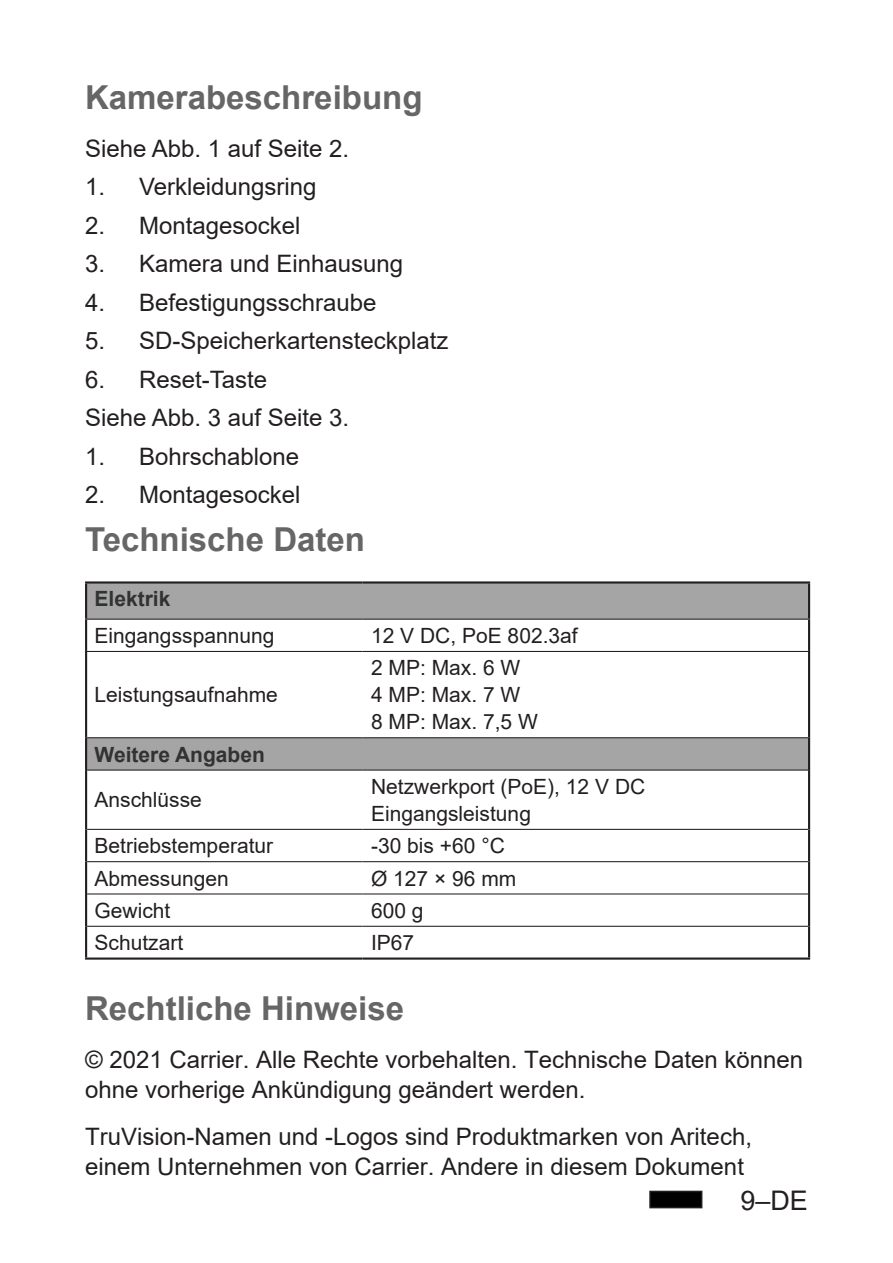
<style>
.page{position:relative;width:893px;height:1263px;background:#fff}
.page>*{position:absolute;margin:0;border:0;box-sizing:border-box;transform-origin:0 0}
.t1{font:700 33px "Arial";color:#666}
.t2{font:27px "Arial";color:#231f20}
.t3{font:24px/30px "Arial";color:#231f20}
.t4{font:21px/27px "Arial";color:#231f20}
.t5{font:700 21px "Arial";color:#313232}
</style>
<div class="page">
<div style="left:650px;top:1191px;width:52px;height:16px;background:#000"></div>
<div style="left:649px;top:1191px;width:53px;height:17px;border:2px solid #231f20"></div>
<svg style="left:87px;top:583px;width:721px;height:186px"></svg>
<hr style="left:85px;top:619px;width:278px;height:1px;background:#231f20">
<hr style="left:363px;top:619px;width:447px;height:1px;background:#231f20">
<hr style="left:85px;top:651px;width:278px;height:1px;background:#231f20">
<hr style="left:363px;top:651px;width:447px;height:1px;background:#231f20">
<hr style="left:87px;top:737px;width:276px;height:1px;background:#231f20">
<hr style="left:363px;top:737px;width:445px;height:1px;background:#231f20">
<hr style="left:87px;top:769px;width:276px;height:2px;background:#231f20">
<hr style="left:363px;top:769px;width:445px;height:2px;background:#231f20">
<hr style="left:87px;top:829px;width:276px;height:1px;background:#231f20">
<hr style="left:363px;top:829px;width:445px;height:1px;background:#231f20">
<hr style="left:87px;top:861px;width:276px;height:1px;background:#231f20">
<hr style="left:363px;top:861px;width:445px;height:1px;background:#231f20">
<hr style="left:87px;top:893px;width:276px;height:1px;background:#231f20">
<hr style="left:363px;top:893px;width:445px;height:1px;background:#231f20">
<hr style="left:85px;top:583px;width:2px;height:36px;background:#231f20">
<hr style="left:85px;top:652px;width:2px;height:86px;background:#231f20">
<hr style="left:85px;top:738px;width:2px;height:32px;background:#231f20">
<hr style="left:85px;top:770px;width:2px;height:59px;background:#231f20">
<hr style="left:85px;top:829px;width:2px;height:33px;background:#231f20">
<hr style="left:85px;top:862px;width:2px;height:32px;background:#231f20">
<hr style="left:85px;top:894px;width:2px;height:32px;background:#231f20">
<hr style="left:85px;top:926px;width:2px;height:31px;background:#231f20">
<hr style="left:85px;top:620px;width:2px;height:31px;background:#231f20">
<hr style="left:808px;top:583px;width:2px;height:36px;background:#231f20">
<hr style="left:808px;top:652px;width:2px;height:86px;background:#231f20">
<hr style="left:808px;top:738px;width:2px;height:32px;background:#231f20">
<hr style="left:808px;top:770px;width:2px;height:59px;background:#231f20">
<hr style="left:808px;top:829px;width:2px;height:33px;background:#231f20">
<hr style="left:808px;top:862px;width:2px;height:32px;background:#231f20">
<hr style="left:808px;top:894px;width:2px;height:32px;background:#231f20">
<hr style="left:808px;top:926px;width:2px;height:31px;background:#231f20">
<hr style="left:808px;top:620px;width:2px;height:31px;background:#231f20">
<hr style="left:85px;top:581px;width:278px;height:2px;background:#231f20">
<hr style="left:363px;top:581px;width:447px;height:2px;background:#231f20">
<hr style="left:85px;top:957px;width:278px;height:3px;background:#231f20">
<hr style="left:363px;top:957px;width:447px;height:3px;background:#231f20">
<hr style="left:87px;top:926px;width:276px;height:1px;background:#231f20">
<hr style="left:363px;top:926px;width:445px;height:1px;background:#231f20">
<h1 class="t1" style="left:85px;top:74px;width:339px">Kamerabeschreibung</h1>
<p class="t3" style="left:85px;top:133px;width:266px">Siehe Abb. 1 auf Seite 2.</p>
<p class="t3" style="left:85px;top:171px;width:233px">1. Verkleidungsring</p>
<p class="t3" style="left:85px;top:210px;width:217px">2. Montagesockel</p>
<p class="t3" style="left:85px;top:248px;width:320px">3. Kamera und Einhausung</p>
<p class="t3" style="left:85px;top:287px;width:293px">4. Befestigungsschraube</p>
<p class="t3" style="left:85px;top:325px;width:365px">5. SD-Speicherkartensteckplatz</p>
<p class="t3" style="left:85px;top:360px;width:266px;line-height:38.5px">6. Reset-Taste<br>Siehe Abb. 3 auf Seite 3.</p>
<p class="t3" style="left:85px;top:441px;width:216px">1. Bohrschablone</p>
<p class="t3" style="left:85px;top:479px;width:217px">2. Montagesockel</p>
<h1 class="t1" style="left:85px;top:516px;width:281px">Technische Daten</h1>
<p class="t5" style="left:95px;top:584px;width:77px">Elektrik</p>
<p class="t4" style="left:95px;top:622px;width:181px">Eingangsspannung</p>
<p class="t4" style="left:371px;top:622px;width:208px">12 V DC, PoE 802.3af</p>
<p class="t4" style="left:95px;top:681px;width:185px">Leistungsaufnahme</p>
<p class="t4" style="left:371px;top:654px;width:168px">2 MP: Max. 6 W<br>4 MP: Max. 7 W<br>8 MP: Max. 7,5 W</p>
<p class="t5" style="left:95px;top:739px;width:172px">Weitere Angaben</p>
<p class="t4" style="left:95px;top:786px;width:109px">Anschlüsse</p>
<p class="t4" style="left:371px;top:773px;width:276px">Netzwerkport (PoE), 12 V DC<br>Eingangsleistung</p>
<p class="t4" style="left:95px;top:832px;width:180px">Betriebstemperatur</p>
<p class="t4" style="left:371px;top:832px;width:135px">-30 bis +60 °C</p>
<p class="t4" style="left:95px;top:864px;width:136px">Abmessungen</p>
<p class="t4" style="left:371px;top:864px;width:147px">Ø 127 × 96 mm</p>
<p class="t4" style="left:95px;top:897px;width:77px">Gewicht</p>
<p class="t4" style="left:371px;top:897px;width:54px">600 g</p>
<p class="t4" style="left:95px;top:929px;width:90px">Schutzart</p>
<p class="t4" style="left:371px;top:929px;width:45px">IP67</p>
<h1 class="t1" style="left:85px;top:985px;width:321px">Rechtliche Hinweise</h1>
<p class="t3" style="left:85px;top:1044px;width:720px">© 2021 Carrier. Alle Rechte vorbehalten. Technische Daten können ohne vorherige Ankündigung geändert werden.</p>
<p class="t3" style="left:85px;top:1121px;width:668px">TruVision-Namen und -Logos sind Produktmarken von Aritech, einem Unternehmen von Carrier. Andere in diesem Dokument</p>
<p class="t2" style="left:740px;top:1181px;width:69px">9–DE</p>
</div>
